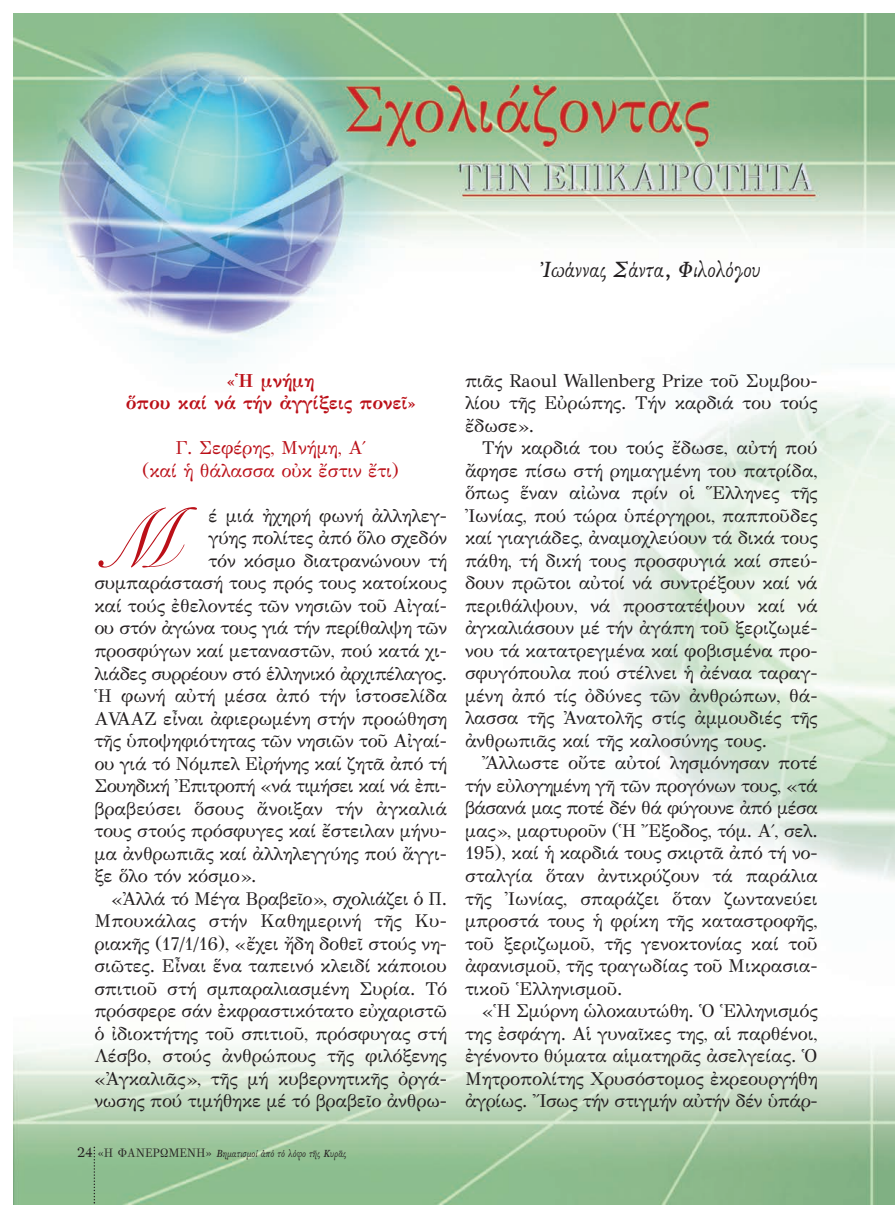
<style>
.page{position:relative;width:895px;height:1218px;background:#fff}
.page>*{position:absolute;margin:0;border:0;box-sizing:border-box;transform-origin:0 0}
.t1{font:82.8px "Snell Roundhand";color:#bb1018}
.t2{font:22.5px "GFS Baskerville";color:#231f20}
.t3{font:18.75px/22.5px "GFS Didot";color:#bb1018;text-align:center}
.t4{font:700 18.75px/22.5px "GFS Didot";color:#bb1018;text-align:center}
.t5{font:18.45px/22.5px "GFS Didot";color:#231f20;text-align:justify}
.t6{font:18.45px "GFS Didot";letter-spacing:-.02em;color:#231f20}
.t7{font:18.45px "GFS Didot";letter-spacing:-.025em;color:#231f20}
.t8{font:10.5px "GFS Baskerville";color:#231f20}
.s1{font-family:"GFS Bodoni";font-size:13.5px}
.s2{font-family:"GFS Bodoni";font-size:12px}
</style>
<div class="page">
<img style="left:13px;top:14px;width:881px;height:1190px">
<svg style="left:94px;top:1146px;width:1px;height:57px"></svg>
<p class="t2" style="left:542px;top:261px;width:219px">Ἰωάννας Σάντα, Φιλολόγου</p>
<p class="t4" style="left:126px;top:368px;width:291px">«Ἡ μνήμη<br>ὅπου καί νά τήν ἀγγίξεις πονεῖ»</p>
<p class="t3" style="left:142px;top:436px;width:258px">Γ. Σεφέρης, Μνήμη, Α΄<br>(καί ἡ θάλασσα οὐκ ἔστιν ἔτι)</p>
<h1 class="t1" style="left:94px;top:474px;width:82px">M</h1>
<p class="t5" style="left:208px;top:504px;width:240px">έ μιά ἠχηρή φωνή ἀλληλεγ-</p>
<p class="t5" style="left:208px;top:526px;width:240px">γύης πολίτες ἀπό ὅλο σχεδόν</p>
<p class="t5" style="left:208px;top:549px;width:240px">τόν κόσμο διατρανώνουν τή</p>
<p class="t5" style="left:94px;top:571px;width:354px">συμπαράστασή τους πρός τους κατοίκους</p>
<p class="t5" style="left:94px;top:594px;width:354px">καί τούς ἐθελοντές τῶν νησιῶν τοῦ Αἰγαί-</p>
<p class="t6" style="left:94px;top:616px;width:354px">ου στόν ἀγώνα τους γιά τήν περίθαλψη τῶν</p>
<p class="t5" style="left:94px;top:639px;width:354px">προσφύγων καί μεταναστῶν, πού κατά χι-</p>
<p class="t6" style="left:94px;top:661px;width:354px">λιάδες συρρέουν στό ἑλληνικό ἀρχιπέλαγος.</p>
<p class="t5" style="left:94px;top:684px;width:354px">Ἡ φωνή αὐτή μέσα ἀπό τήν ἱστοσελίδα</p>
<p class="t5" style="left:94px;top:707px;width:354px">ΑVAAZ εἶναι ἀφιερωμένη στήν προώθηση</p>
<p class="t5" style="left:94px;top:729px;width:354px">τῆς ὑποψηφιότητας τῶν νησιῶν τοῦ Αἰγαί-</p>
<p class="t5" style="left:94px;top:752px;width:354px">ου γιά τό Νόμπελ Εἰρήνης καί ζητᾶ ἀπό τή</p>
<p class="t7" style="left:94px;top:773px;width:354px">Σουηδική Ἐπιτροπή «νά τιμήσει καί νά ἐπι-</p>
<p class="t5" style="left:94px;top:797px;width:354px">βραβεύσει ὅσους ἄνοιξαν τήν ἀγκαλιά</p>
<p class="t5" style="left:94px;top:819px;width:354px">τους στούς πρόσφυγες καί ἔστειλαν μήνυ-</p>
<p class="t5" style="left:94px;top:842px;width:354px">μα ἀνθρωπιᾶς καί ἀλληλεγγύης πού ἄγγι-</p>
<p class="t5" style="left:94px;top:864px;width:164px">ξε ὅλο τόν κόσμο».</p>
<p class="t6" style="left:111px;top:886px;width:337px">«Ἀλλά τό Μέγα Βραβεῖο», σχολιάζει ὁ Π.</p>
<p class="t5" style="left:94px;top:909px;width:354px">Μπουκάλας στήν Καθημερινή τῆς Κυ-</p>
<p class="t5" style="left:94px;top:932px;width:354px">ριακῆς (17/1/16), «ἔχει ἤδη δοθεῖ στούς νη-</p>
<p class="t5" style="left:94px;top:954px;width:354px">σιῶτες. Εἶναι ἕνα ταπεινό κλειδί κάποιου</p>
<p class="t5" style="left:94px;top:976px;width:354px">σπιτιοῦ στή σμπαραλιασμένη Συρία. Τό</p>
<p class="t5" style="left:94px;top:999px;width:354px">πρόσφερε σάν ἐκφραστικότατο εὐχαριστῶ</p>
<p class="t5" style="left:94px;top:1021px;width:354px">ὁ ἰδιοκτήτης τοῦ σπιτιοῦ, πρόσφυγας στή</p>
<p class="t5" style="left:94px;top:1044px;width:354px">Λέσβο, στούς ἀνθρώπους τῆς φιλόξενης</p>
<p class="t5" style="left:94px;top:1066px;width:354px">«Ἀγκαλιᾶς», τῆς μή κυβερνητικῆς ὀργά-</p>
<p class="t5" style="left:94px;top:1089px;width:354px">νωσης πού τιμήθηκε μέ τό βραβεῖο ἀνθρω-</p>
<p class="t8" style="left:77px;top:1150px;width:270px"><span class="s1">24</span> <span class="s2">«Η ΦΑΝΕΡΩΜΕΝΗ»</span> Βηματισμοί ἀπό τό λόφο τῆς Κυρᾶς</p>
<p class="t5" style="left:465px;top:369px;width:354px">πιᾶς Raoul Wallenberg Prize τοῦ Συμβου&shy;λίου τῆς Εὐρώπης. Τήν καρδιά του τούς ἔδωσε».</p>
<p class="t5" style="left:465px;top:436px;width:354px;text-indent:17px">Τήν καρδιά του τούς ἔδωσε, αὐτή πού ἄφησε πίσω στή ρημαγμένη του πατρίδα, ὅπως ἕναν αἰὠνα πρίν οἱ Ἕλληνες τῆς Ἰωνίας, πού τώρα ὑπέργηροι, παπποῦδες καί γιαγιάδες, ἀναμοχλεύουν τά δικά τους πάθη, τή δική τους προσφυγιά καί σπεύ&shy;δουν πρῶτοι αὐτοί νά συντρέξουν καί νά περιθάλψουν, νά προστατέψουν καί νά ἀγκαλιάσουν μέ τήν ἀγάπη τοῦ ξεριζωμέ&shy;νου τά κατατρεγμένα καί φοβισμένα προ&shy;σφυγόπουλα πού στέλνει ἡ ἀέναα ταραγ&shy;μένη ἀπό τίς ὀδύνες τῶν ἀνθρώπων, θά&shy;λασσα τῆς Ἀνατολῆς στίς ἀμμουδιές τῆς ἀνθρωπιᾶς καί τῆς καλοσύνης τους.</p>
<p class="t5" style="left:465px;top:751px;width:354px;text-indent:17px">Ἄλλωστε οὔτε αὐτοί λησμόνησαν ποτέ τήν εὐλογημένη γῆ τῶν προγόνων τους, «τά βάσανά μας ποτέ δέν θά φύγουνε ἀπό μέσα μας», μαρτυροῦν (Ἡ Ἔξοδος, τόμ. Α΄, σελ.<br>195), καί ἡ καρδιά τους σκιρτᾶ ἀπό τή νο&shy;σταλγία ὅταν ἀντικρύζουν τά παράλια τῆς Ἰωνίας, σπαράζει ὅταν ζωντανεύει μπροστά τους ἡ φρίκη τῆς καταστροφῆς, τοῦ ξεριζωμοῦ, τῆς γενοκτονίας καί τοῦ ἀφανισμοῦ, τῆς τραγωδίας τοῦ Μικρασια&shy;τικοῦ Ἑλληνισμοῦ.</p>
<p class="t5" style="left:465px;top:999px;width:354px;text-indent:17px">«Ἡ Σμύρνη ὡλοκαυτώθη. Ὁ Ἑλληνισμός της ἐσφάγη. Αἱ γυναῖκες της, αἱ παρθένοι, ἐγένοντο θύματα αἱματηρᾶς ἀσελγείας. Ὁ Μητροπολίτης Χρυσόστομος ἐκρεουργήθη ἀγρίως. Ἴσως τήν στιγμήν αὐτήν δέν ὑπάρ-</p>
</div>
